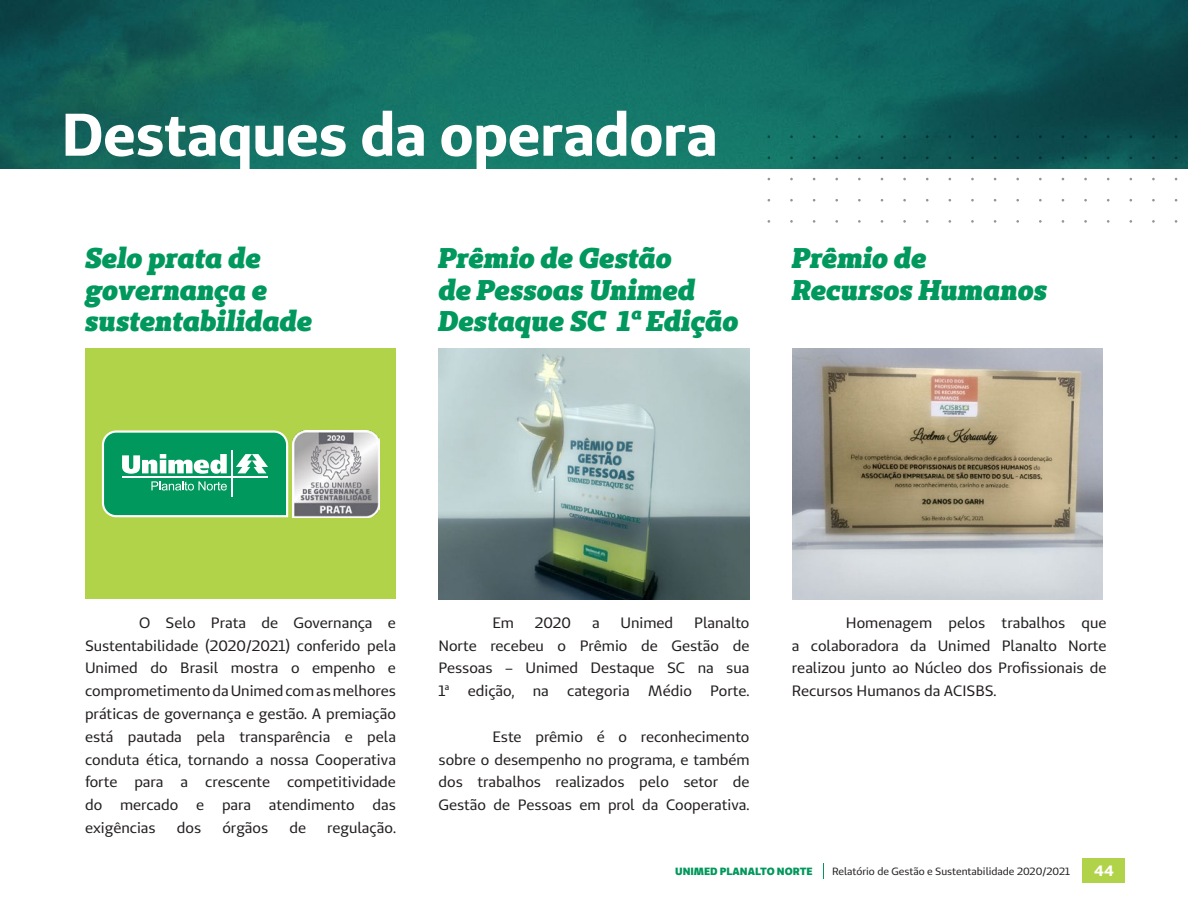
<style>
.page{position:relative;width:1188px;height:918px;background:#fff}
.page>*{position:absolute;margin:0;border:0;box-sizing:border-box;transform-origin:0 0}
.t1{font:700 60px "Unimed Sans";letter-spacing:-.005em;color:#fff}
.t2{font:italic 900 28.5px/31.5px "Unimed Slab";letter-spacing:-.005em;color:#00985c}
.t3{font:15px/22.8px "Unimed Sans";color:#231f20;text-align:justify}
.t4{font:700 15px "Unimed Sans";color:#fff}
.t5{font:10.5px "Unimed Sans";letter-spacing:-.005em;color:#231f20}
.t6{font:900 10.5px "Unimed Sans";color:#00985c}
</style>
<div class="page">
<img style="left:0;top:0;width:1188px;height:169px">
<svg style="left:768px;top:135px;width:420px;height:88px"></svg>
<div style="left:85px;top:349px;width:311px;height:250px;background:#b1d349"></div>
<img style="left:292px;top:430px;width:87px;height:87px">
<svg style="left:102px;top:430px;width:186px;height:87px;background:#35ad7c"></svg>
<img style="left:439px;top:349px;width:310px;height:250px">
<img style="left:792px;top:349px;width:311px;height:250px">
<div style="left:1083px;top:859px;width:42px;height:24px;background:#b1d349"></div>
<svg style="left:823px;top:863px;width:1px;height:16px"></svg>
<h1 class="t1" style="left:61px;top:95px;width:658px">Destaques da operadora</h1>
<h2 class="t2" style="left:85px;top:242px;width:229px">Selo prata de governança e sustentabilidade</h2>
<h2 class="t2" style="left:439px;top:242px;width:301px">Prêmio de Gestão<br>de Pessoas Unimed<br>Destaque SC 1ª Edição</h2>
<h2 class="t2" style="left:792px;top:242px;width:257px">Prêmio de<br>Recursos Humanos</h2>
<p class="t3" style="left:85px;top:611px;width:312px;text-indent:54px">O Selo Prata de Governança e Sustentabilidade (2020/2021) conferido pela Unimed do Brasil mostra o empenho e comprometimento da Unimed com as melhores práticas de governança e gestão. A premiação está pautada pela transparência e pela conduta ética, tornando a nossa Cooperativa forte para a crescente competitividade do mercado e para atendimento das exigências</p>
<p class="t3" style="left:177px;top:816px;width:26px">dos</p>
<p class="t3" style="left:222px;top:816px;width:47px">órgãos</p>
<p class="t3" style="left:289px;top:816px;width:18px">de</p>
<p class="t3" style="left:327px;top:816px;width:70px">regulação.</p>
<p class="t3" style="left:439px;top:611px;width:312px;text-indent:256px">Planalto Norte recebeu o Prêmio de Gestão de Pessoas – Unimed Destaque SC na sua 1ª edição, na categoria Médio Porte.</p>
<p class="t3" style="left:439px;top:725px;width:312px;text-indent:54px">Este prêmio é o reconhecimento sobre o desempenho no programa, e também dos trabalhos realizados pelo setor de Gestão de Pessoas em prol da Cooperativa.</p>
<p class="t3" style="left:493px;top:611px;width:23px">Em</p>
<p class="t3" style="left:535px;top:611px;width:38px">2020</p>
<p class="t3" style="left:592px;top:611px;width:9px">a</p>
<p class="t3" style="left:621px;top:611px;width:54px">Unimed</p>
<p class="t3" style="left:792px;top:611px;width:316px;text-indent:54px">Homenagem pelos trabalhos que a colaboradora da Unimed Planalto Norte realizou junto ao Núcleo dos Profissionais de Recursos Humanos da ACISBS.</p>
<p class="t6" style="left:675px;top:864px;width:139px">UNIMED PLANALTO NORTE</p>
<p class="t5" style="left:832px;top:864px;width:239px">Relatório de Gestão e Sustentabilidade 2020/2021</p>
<p class="t4" style="left:1094px;top:861px;width:21px">44</p>
</div>
